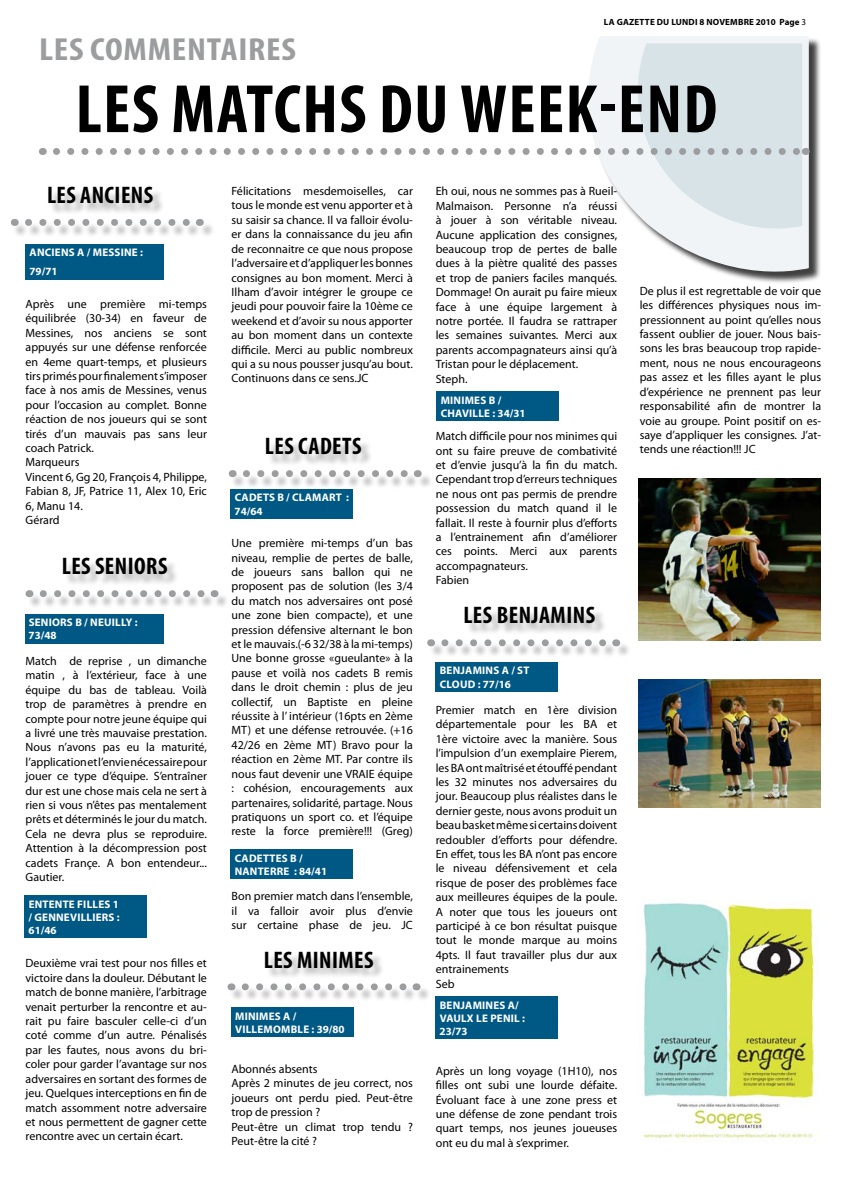
<style>
.page{position:relative;width:842px;height:1191px;background:#fff}
.page>*{position:absolute;margin:0;border:0;box-sizing:border-box;transform-origin:0 0}
.t1{font:700 condensed 69px "Myriad Pro";color:#000}
.t2{font:700 condensed 32px "Myriad Pro";color:#9c9d9f;scale:1.15 1}
.t3{font:700 condensed 24px "Myriad Pro";color:#000}
.t4{font:12px/14.4px "Myriad Pro";color:#000;text-align:justify}
.t5{font:700 11px/13.2px "Myriad Pro";letter-spacing:.02em;color:#fff}
.t6{font:700 9px "Myriad Pro";letter-spacing:.02em;color:#000}
.s1{font-weight:400}
</style>
<div class="page">
<div style="left:590px;top:38px;width:231px;height:246px;background:#000;opacity:.75"></div>
<svg style="left:590px;top:36px;width:219px;height:248px"></svg>
<div style="left:231px;top:1007px;width:123px;height:30px;background:#005884"></div>
<div style="left:437px;top:391px;width:122px;height:30px;background:#005884"></div>
<div style="left:25px;top:895px;width:122px;height:43px;background:#005884"></div>
<div style="left:231px;top:489px;width:122px;height:29px;background:#005884"></div>
<div style="left:436px;top:662px;width:122px;height:29px;background:#005884"></div>
<div style="left:26px;top:244px;width:138px;height:35px;background:#005884"></div>
<div style="left:12px;top:188px;width:202px;height:50px;background:#000;opacity:.3"></div>
<svg style="left:29px;top:43px;width:777px;height:200px"></svg>
<div style="left:27px;top:559px;width:202px;height:50px;background:#000;opacity:.3"></div>
<svg style="left:43px;top:590px;width:164px;height:7px"></svg>
<div style="left:230px;top:439px;width:202px;height:50px;background:#000;opacity:.3"></div>
<svg style="left:246px;top:470px;width:164px;height:7px"></svg>
<div style="left:25px;top:614px;width:138px;height:29px;background:#005884"></div>
<div style="left:231px;top:849px;width:122px;height:29px;background:#005884"></div>
<div style="left:229px;top:952px;width:202px;height:50px;background:#000;opacity:.3"></div>
<svg style="left:245px;top:983px;width:164px;height:7px"></svg>
<div style="left:428px;top:608px;width:203px;height:50px;background:#000;opacity:.3"></div>
<svg style="left:445px;top:639px;width:164px;height:7px"></svg>
<div style="left:436px;top:996px;width:122px;height:43px;background:#005884"></div>
<img style="left:643px;top:903px;width:172px;height:236px">
<img style="left:639px;top:478px;width:181px;height:163px">
<img style="left:639px;top:679px;width:181px;height:128px">
<p class="t6" style="left:604px;top:16px;width:203px">LA GAZETTE DU LUNDI 8 NOVEMBRE 2010 PAGE <span class="s1">3</span></p>
<h2 class="t2" style="left:39px;top:29px;width:74px">LES COMMENTAIRES</h2>
<h1 class="t1" style="left:76px;top:66px;width:575px">LES MATCHS DU WEEK-END</h1>
<h3 class="t3" style="left:47px;top:180px;width:78px">LES ANCIENS</h3>
<p class="t5" style="left:30px;top:242px;width:115px;line-height:19.2px">ANCIENS A / MESSINE :<br>79/71</p>
<p class="t4" style="left:26px;top:296px;width:183px;text-align:left">Après une première mi-temps équilibrée (30-34) en faveur de<br>Messines, nos anciens se sont appuyés sur une défense renforcée en 4eme quart-temps, et plusieurs tirs primés pour finalement s’imposer face à nos amis de Messines, venus pour l’occasion au complet. Bonne réaction de nos joueurs qui se sont tirés d’un mauvais pas sans leur coach Patrick.<br>Marqueurs<br>Vincent 6, Gg 20, François 4, Philippe,<br>Fabian 8, JF, Patrice 11, Alex 10, Eric<br>6, Manu 14.<br>Gérard</p>
<h3 class="t3" style="left:62px;top:551px;width:45px">LES SENIORS</h3>
<p class="t5" style="left:29px;top:615px;width:111px">SENIORS B / NEUILLY :<br>73/48</p>
<p class="t4" style="left:26px;top:653px;width:183px">Match de reprise , un dimanche matin , à l’extérieur, face à une équipe du bas de tableau. Voilà trop de paramètres à prendre en compte pour notre jeune équipe qui a livré une très mauvaise prestation.<br>Nous n’avons pas eu la maturité, l’application et l’envie nécessaire pour jouer ce type d’équipe. S’entraîner dur est une chose mais cela ne sert à rien si vous n’êtes pas mentalement prêts et déterminés le jour du match.<br>Cela ne devra plus se reproduire.<br>Attention à la décompression post cadets Françe. A bon entendeur...<br>Gautier.</p>
<p class="t5" style="left:29px;top:897px;width:93px;text-align:justify">ENTENTE FILLES 1 / GENNEVILLIERS :<br>61/46</p>
<p class="t4" style="left:26px;top:956px;width:183px">Deuxième vrai test pour nos filles et victoire dans la douleur. Débutant le match de bonne manière, l’arbitrage venait perturber la rencontre et au&shy;rait pu faire basculer celle-ci d’un coté comme d’un autre. Pénalisés par les fautes, nous avons du bri&shy;coler pour garder l’avantage sur nos adversaires en sortant des formes de jeu. Quelques interceptions en fin de match assomment notre adversaire et nous permettent de gagner cette rencontre avec un certain écart.</p>
<p class="t4" style="left:231px;top:184px;width:183px">Félicitations mesdemoiselles, car tous le monde est venu apporter et à su saisir sa chance. Il va falloir évolu&shy;er dans la connaissance du jeu afin de reconnaitre ce que nous propose l’adversaire et d’appliquer les bonnes consignes au bon moment. Merci à Ilham d’avoir intégrer le groupe ce jeudi pour pouvoir faire la 10ème ce weekend et d’avoir su nous apporter au bon moment dans un contexte difficile. Merci au public nombreux qui a su nous pousser jusqu’au bout.<br>Continuons dans ce sens.JC</p>
<h3 class="t3" style="left:265px;top:431px;width:56px">LES CADETS</h3>
<p class="t5" style="left:235px;top:491px;width:116px">CADETS B / CLAMART :<br>74/64</p>
<p class="t4" style="left:231px;top:536px;width:183px">Une première mi-temps d’un bas niveau, remplie de pertes de balle, de joueurs sans ballon qui ne proposent pas de solution (les 3/4 du match nos adversaires ont posé une zone bien compacte), et une pression défensive alternant le bon et le mauvais.(-6 32/38 à la mi-temps)<br>Une bonne grosse «gueulante» à la pause et voilà nos cadets B remis dans le droit chemin : plus de jeu collectif, un Baptiste en pleine réussite à l’ intérieur (16pts en 2ème MT) et une défense retrouvée. (+16<br>42/26 en 2ème MT) Bravo pour la réaction en 2ème MT. Par contre ils nous faut devenir une VRAIE équipe : cohésion, encouragements aux partenaires, solidarité, partage. Nous pratiquons un sport co. et l’équipe reste la force première!!! (Greg)</p>
<p class="t5" style="left:235px;top:851px;width:94px">CADETTES B /<br>NANTERRE : 84/41</p>
<p class="t4" style="left:231px;top:888px;width:183px">Bon premier match dans l’ensemble, il va falloir avoir plus d’envie sur certaine phase de jeu. JC</p>
<h3 class="t3" style="left:264px;top:944px;width:46px">LES MINIMES</h3>
<p class="t5" style="left:235px;top:1009px;width:111px">MINIMES A /<br>VILLEMOMBLE : 39/80</p>
<p class="t4" style="left:231px;top:1061px;width:183px;text-align:left">Abonnés absents<br>Après 2 minutes de jeu correct, nos joueurs ont perdu pied. Peut-être trop de pression ?<br>Peut-être un climat trop tendu ?<br>Peut-être la cité ?</p>
<p class="t4" style="left:436px;top:184px;width:183px;text-align:left">Eh oui, nous ne sommes pas à Rueil-<br>Malmaison. Personne n’a réussi à jouer à son véritable niveau.<br>Aucune application des consignes, beaucoup trop de pertes de balle dues à la piètre qualité des passes et trop de paniers faciles manqués.<br>Dommage! On aurait pu faire mieux face à une équipe largement à notre portée. Il faudra se rattraper les semaines suivantes. Merci aux parents accompagnateurs ainsi qu’à<br>Tristan pour le déplacement.<br>Steph.</p>
<p class="t5" style="left:441px;top:393px;width:86px">MINIMES B /<br>CHAVILLE : 34/31</p>
<p class="t4" style="left:436px;top:429px;width:183px;text-align:left">Match difficile pour nos minimes qui ont su faire preuve de combativité et d’envie jusqu’à la fin du match.<br>Cependant trop d’erreurs techniques ne nous ont pas permis de prendre possession du match quand il le fallait. Il reste à fournir plus d’efforts a l’entrainement afin d’améliorer ces points. Merci aux parents accompagnateurs.<br>Fabien</p>
<h3 class="t3" style="left:463px;top:600px;width:57px">LES BENJAMINS</h3>
<p class="t5" style="left:440px;top:663px;width:91px">BENJAMINS A / ST<br>CLOUD : 77/16</p>
<p class="t4" style="left:436px;top:702px;width:183px;text-align:left">Premier match en 1ère division départementale pour les BA et<br>1ère victoire avec la manière. Sous l’impulsion d’un exemplaire Pierem, les BA ont maîtrisé et étouffé pendant les 32 minutes nos adversaires du jour. Beaucoup plus réalistes dans le dernier geste, nous avons produit un beau basket même si certains doivent redoubler d’efforts pour défendre.<br>En effet, tous les BA n’ont pas encore le niveau défensivement et cela risque de poser des problèmes face aux meilleures équipes de la poule.<br>A noter que tous les joueurs ont participé à ce bon résultat puisque tout le monde marque au moins<br>4pts. Il faut travailler plus dur aux entrainements<br>Seb</p>
<p class="t5" style="left:440px;top:997px;width:87px">BENJAMINES A/<br>VAULX LE PENIL :<br>23/73</p>
<p class="t4" style="left:436px;top:1063px;width:183px">Après un long voyage (1H10), nos filles ont subi une lourde défaite.<br>Évoluant face à une zone press et une défense de zone pendant trois quart temps, nos jeunes joueuses ont eu du mal à s’exprimer.</p>
<p class="t4" style="left:640px;top:283px;width:183px">De plus il est regrettable de voir que les différences physiques nous im&shy;pressionnent au point qu’elles nous fassent oublier de jouer. Nous bais&shy;sons les bras beaucoup trop rapide&shy;ment, nous ne nous encourageons pas assez et les filles ayant le plus d’expérience ne prennent pas leur responsabilité afin de montrer la voie au groupe. Point positif on es&shy;saye d’appliquer les consignes. J’at&shy;tends une réaction!!! JC</p>
</div>
